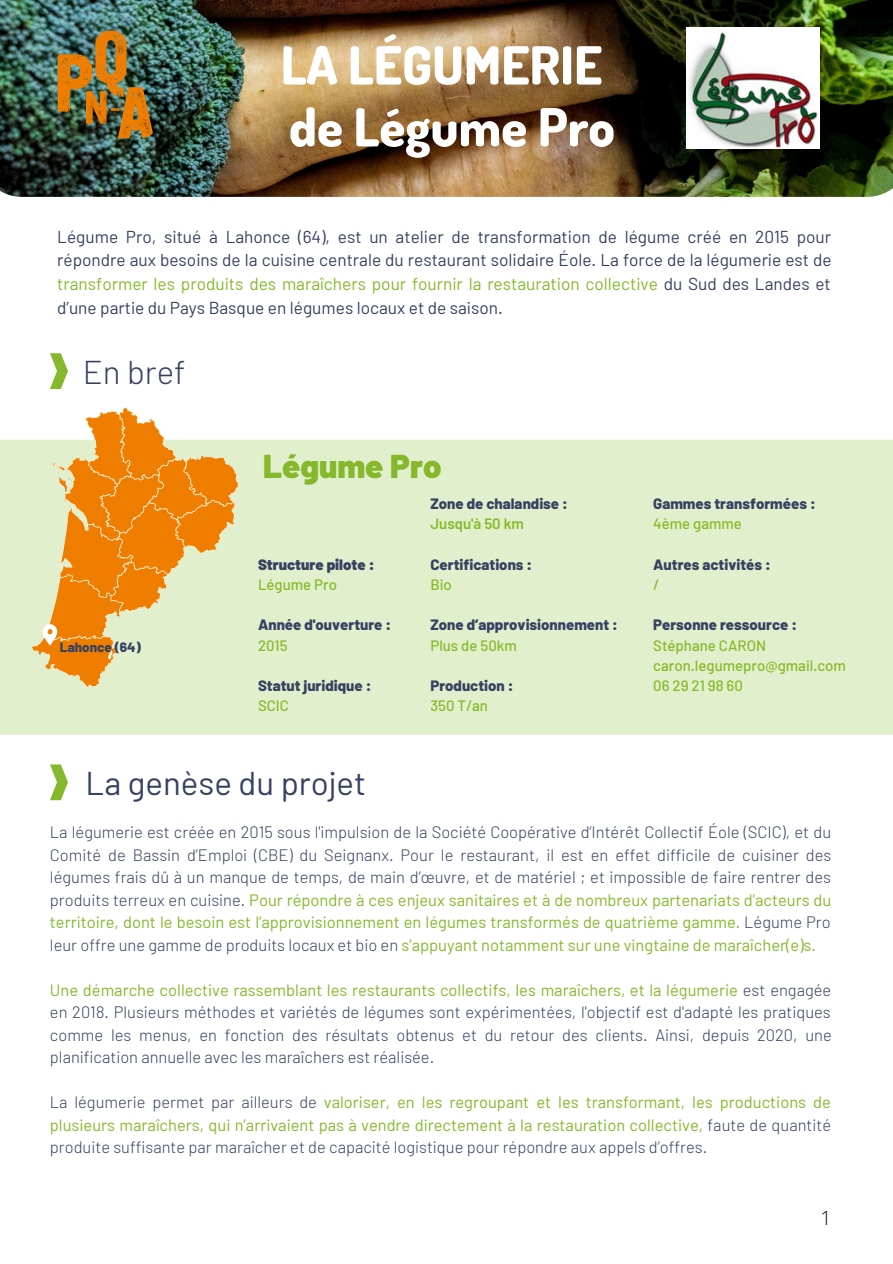
<style>
.page{position:relative;width:893px;height:1264px;background:#fff}
.page>*{position:absolute;margin:0;border:0;box-sizing:border-box;transform-origin:0 0}
.t1{font:800 52.5px/61.8px "Dosis";color:#fff}
.t2{font:33px "Barlow";color:#354161}
.t3{font:900 33px "Barlow";color:#85b82a}
.t4{font:300 33px "Barlow";color:#354161}
.t5{font:300 19.5px "Open Sans";color:#000}
.t6{font:17.25px/23.5px "Barlow";color:#354161;text-align:justify}
.t7{font:300 16.5px/22.5px "Barlow";color:#354161;text-align:justify}
.t8{font:16.5px/22.5px "Barlow";color:#85b82a;text-align:justify}
.t9{font:800 15px "Barlow";color:#354161}
.t10{font:500 15px/20.2px "Barlow";color:#83bb25}
.t11{font:900 15px "Barlow";color:#354161}
.t12{font:600 15px "Barlow";color:#83bb25}
.t13{font:800 13.5px "Barlow";color:#354161}
.s1{color:#85b82a}
.s2{font-weight:400;color:#85b82a}
.s3{font-weight:300;color:#354161}
</style>
<div class="page">
<div style="left:0;top:440px;width:892px;height:294px;background:#e2efcd"></div>
<img style="left:0;top:0;width:892px;height:197px">
<img style="left:58px;top:30px;width:95px;height:108px">
<svg style="left:50px;top:353px;width:18px;height:36px"></svg>
<img style="left:32px;top:408px;width:207px;height:280px">
<svg style="left:43px;top:624px;width:14px;height:21px"></svg>
<svg style="left:50px;top:764px;width:18px;height:36px"></svg>
<img style="left:686px;top:27px;width:133px;height:121px">
<h1 class="t1" style="left:281px;top:33px;width:336px">LA LÉGUMERIE de Légume Pro</h1>
<p class="t6" style="left:57px;top:224px;width:776px">Légume Pro, situé à Lahonce (64), est un atelier de transformation de légume créé en 2015 pour répondre aux besoins de la cuisine centrale du restaurant solidaire Éole. La force de la légumerie est de <span class="s1">transformer les produits des maraîchers pour fournir la restauration collective</span> du Sud des Landes et d’une partie du Pays Basque en légumes locaux et de saison.</p>
<h2 class="t4" style="left:83px;top:351px;width:105px">En bref</h2>
<p class="t13" style="left:60px;top:638px;width:82px">Lahonce (64)</p>
<h2 class="t3" style="left:263px;top:444px;width:180px">Légume Pro</h2>
<p class="t11" style="left:258px;top:554px;width:118px">Structure pilote :</p>
<p class="t10" style="left:258px;top:573px;width:80px">Légume Pro</p>
<p class="t9" style="left:258px;top:615px;width:134px">Année d'ouverture :</p>
<p class="t10" style="left:258px;top:634px;width:31px">2015</p>
<p class="t9" style="left:258px;top:676px;width:115px">Statut juridique :</p>
<p class="t10" style="left:258px;top:695px;width:32px">SCIC</p>
<p class="t9" style="left:430px;top:494px;width:139px">Zone de chalandise :</p>
<p class="t12" style="left:430px;top:514px;width:95px">Jusqu'à 50 km</p>
<p class="t9" style="left:430px;top:554px;width:103px">Certifications :</p>
<p class="t10" style="left:430px;top:573px;width:23px">Bio</p>
<p class="t9" style="left:430px;top:615px;width:189px">Zone d’approvisionnement :</p>
<p class="t10" style="left:430px;top:634px;width:88px">Plus de 50km</p>
<p class="t9" style="left:430px;top:676px;width:84px">Production :</p>
<p class="t10" style="left:430px;top:695px;width:59px">350 T/an</p>
<p class="t9" style="left:653px;top:494px;width:164px">Gammes transformées :</p>
<p class="t10" style="left:653px;top:513px;width:90px">4ème gamme</p>
<p class="t9" style="left:653px;top:554px;width:119px">Autres activités :</p>
<p class="t10" style="left:653px;top:573px;width:7px">/</p>
<p class="t9" style="left:653px;top:615px;width:145px">Personne ressource :</p>
<p class="t10" style="left:653px;top:634px;width:194px">Stéphane CARON caron.legumepro@gmail.com<br>06 29 21 98 60</p>
<h2 class="t2" style="left:86px;top:762px;width:282px">La genèse du projet</h2>
<p class="t7" style="left:50px;top:820px;width:783px">La légumerie est créée en 2015 sous l'impulsion de la Société Coopérative d’Intérêt Collectif Éole (SCIC), et du Comité de Bassin d’Emploi (CBE) du Seignanx. Pour le restaurant, il est en effet difficile de cuisiner des légumes frais dû à un manque de temps, de main d’œuvre, et de matériel ; et impossible de faire rentrer des produits terreux en cuisine. <span class="s2">Pour répondre à ces enjeux sanitaires et à de nombreux partenariats d'acteurs du territoire, dont le besoin est l’approvisionnement en légumes transformés de quatrième gamme.</span> Légume Pro leur offre une gamme de produits locaux et bio en <span class="s2">s’appuyant notamment sur une vingtaine de maraîcher(e)s.</span></p>
<p class="t7" style="left:50px;top:977px;width:783px"><span class="s2">Une démarche collective rassemblant les restaurants collectifs, les maraîchers, et la légumerie</span> est engagée en 2018. Plusieurs méthodes et variétés de légumes sont expérimentées, l'objectif est d'adapté les pratiques comme les menus, en fonction des résultats obtenus et du retour des clients. Ainsi, depuis 2020, une planification annuelle avec les maraîchers est réalisée.</p>
<p class="t8" style="left:50px;top:1090px;width:782px"><span class="s3">La légumerie permet par ailleurs de</span> valoriser, en les regroupant et les transformant, les productions de plusieurs maraîchers, qui n’arrivaient pas à vendre directement à la restauration collective, <span class="s3">faute de quantité produite suffisante par maraîcher et de capacité logistique pour répondre aux appels d’offres.</span></p>
<p class="t5" style="left:820px;top:1203px;width:13px">1</p>
</div>
